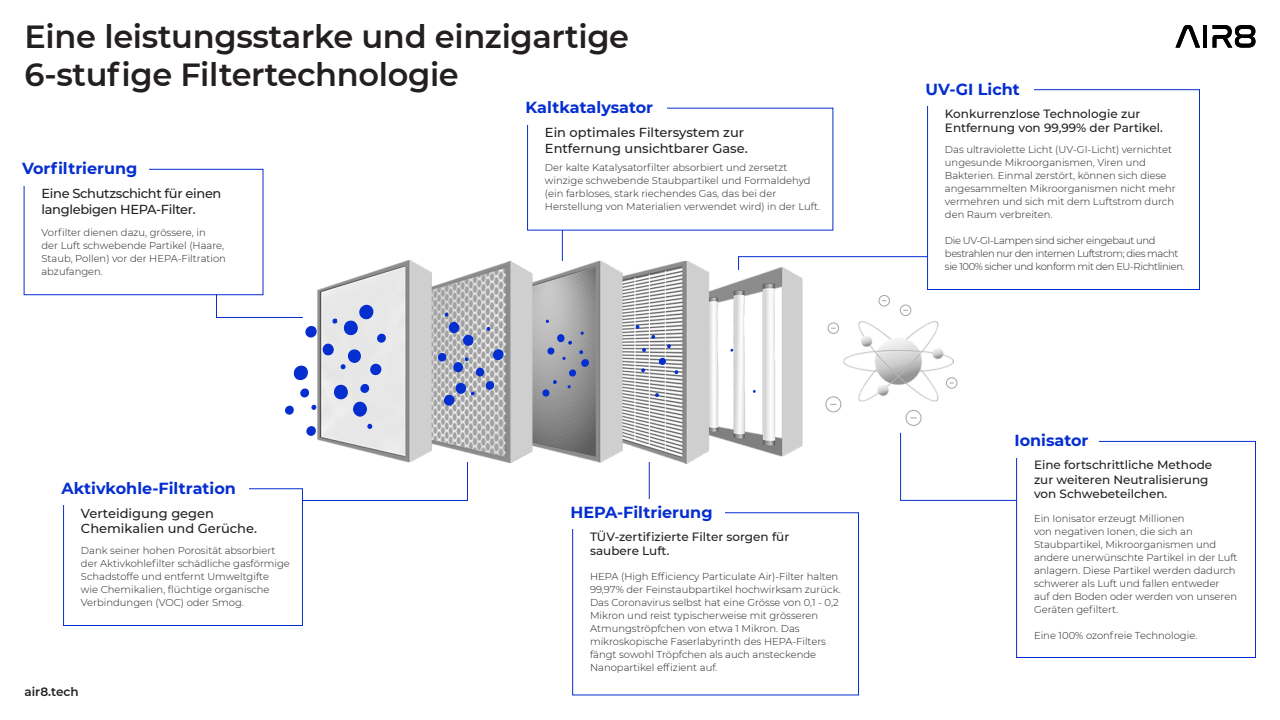
<style>
.page{position:relative;width:1280px;height:720px;background:#fff}
.page>*{position:absolute;margin:0;border:0;box-sizing:border-box;transform-origin:0 0}
.t1{font:600 32px/38.4px "Montserrat";letter-spacing:-.01em;color:#231f20}
.t2{font:700 16px "Montserrat";color:#052ed1}
.t3{font:500 13px/15.6px "Montserrat";color:#231f20}
.t4{font:500 13px/15.6px "Montserrat";letter-spacing:-.025em;color:#231f20}
.t5{font:500 12px/14.4px "Montserrat";color:#231f20}
.t6{font:600 12px "Montserrat";color:#231f20}
.t7{font:300 10px/13px "Montserrat";color:#231f20}
.t8{font:300 10px/13px "Montserrat";letter-spacing:-.04em;color:#231f20}
</style>
<div class="page">
<svg style="left:900px;top:465px;width:116px;height:36px"></svg>
<div style="left:24px;top:169px;width:240px;height:126px;background:#fff;border:1px solid #052ed1"></div>
<div style="left:15px;top:156px;width:134px;height:30px;background:#fff"></div>
<img style="left:316px;top:260px;width:642px;height:205px">
<svg style="left:825px;top:396px;width:16px;height:16px"></svg>
<svg style="left:906px;top:410px;width:16px;height:16px"></svg>
<svg style="left:879px;top:295px;width:11px;height:11px"></svg>
<svg style="left:946px;top:377px;width:11px;height:12px"></svg>
<svg style="left:828px;top:322px;width:11px;height:12px"></svg>
<svg style="left:900px;top:305px;width:11px;height:11px"></svg>
<div style="left:323px;top:344px;width:10px;height:11px;background:#052ed1;border-radius:50%"></div>
<div style="left:322px;top:343px;width:12px;height:13px;border:1px solid #052ed1;border-radius:50%"></div>
<div style="left:348px;top:350px;width:13px;height:12px;background:#052ed1;border-radius:50%"></div>
<div style="left:348px;top:349px;width:13px;height:14px;border:1px solid #052ed1;border-radius:50%"></div>
<svg style="left:293px;top:365px;width:15px;height:16px"></svg>
<svg style="left:305px;top:325px;width:12px;height:14px"></svg>
<svg style="left:369px;top:362px;width:12px;height:15px"></svg>
<svg style="left:367px;top:424px;width:5px;height:5px"></svg>
<svg style="left:340px;top:363px;width:6px;height:7px"></svg>
<svg style="left:332px;top:304px;width:54px;height:40px;background:#bdc4e3"></svg>
<svg style="left:306px;top:426px;width:10px;height:10px"></svg>
<svg style="left:333px;top:383px;width:36px;height:35px"></svg>
<svg style="left:285px;top:388px;width:31px;height:27px"></svg>
<div style="left:463px;top:335px;width:10px;height:10px;background:#052ed1;border-radius:50%"></div>
<div style="left:463px;top:335px;width:11px;height:11px;border:1px solid #052ed1;border-radius:50%"></div>
<div style="left:449px;top:322px;width:10px;height:11px;background:#052ed1;border-radius:50%"></div>
<div style="left:449px;top:322px;width:10px;height:11px;border:1px solid #052ed1;border-radius:50%"></div>
<div style="left:456px;top:383px;width:10px;height:10px;background:#052ed1;border-radius:50%"></div>
<div style="left:455px;top:383px;width:11px;height:11px;border:1px solid #052ed1;border-radius:50%"></div>
<div style="left:476px;top:368px;width:8px;height:8px;background:#052ed1;border-radius:50%"></div>
<div style="left:476px;top:368px;width:8px;height:9px;border:1px solid #052ed1;border-radius:50%"></div>
<div style="left:454px;top:363px;width:9px;height:9px;background:#052ed1;border-radius:50%"></div>
<div style="left:453px;top:362px;width:10px;height:10px;border:1px solid #052ed1;border-radius:50%"></div>
<svg style="left:493px;top:348px;width:12px;height:13px"></svg>
<svg style="left:444px;top:393px;width:12px;height:14px"></svg>
<svg style="left:486px;top:380px;width:10px;height:11px"></svg>
<svg style="left:438px;top:352px;width:10px;height:11px"></svg>
<svg style="left:445px;top:313px;width:4px;height:4px"></svg>
<svg style="left:486px;top:326px;width:5px;height:6px"></svg>
<svg style="left:471px;top:391px;width:4px;height:5px"></svg>
<svg style="left:465px;top:356px;width:4px;height:6px"></svg>
<div style="left:542px;top:389px;width:8px;height:8px;border:1px solid #052ed1;border-radius:50%"></div>
<svg style="left:543px;top:331px;width:47px;height:65px;background:#9598a7"></svg>
<svg style="left:667px;top:343px;width:5px;height:6px"></svg>
<svg style="left:651px;top:334px;width:5px;height:6px"></svg>
<svg style="left:641px;top:367px;width:5px;height:6px"></svg>
<svg style="left:642px;top:347px;width:5px;height:6px"></svg>
<svg style="left:658px;top:356px;width:10px;height:10px"></svg>
<svg style="left:655px;top:392px;width:5px;height:6px"></svg>
<svg style="left:674px;top:369px;width:5px;height:6px"></svg>
<svg style="left:635px;top:324px;width:5px;height:6px"></svg>
<svg style="left:1175px;top:25px;width:25px;height:23px"></svg>
<hr style="left:1203px;top:25px;width:4px;height:23px;background:#000">
<svg style="left:1213px;top:25px;width:42px;height:23px"></svg>
<div style="left:63px;top:488px;width:240px;height:138px;background:#fff;border:1px solid #052ed1"></div>
<div style="left:54px;top:476px;width:195px;height:29px;background:#fff"></div>
<div style="left:1016px;top:441px;width:240px;height:217px;background:#fff;border:1px solid #052ed1"></div>
<div style="left:1007px;top:428px;width:92px;height:30px;background:#fff"></div>
<svg style="left:216px;top:293px;width:87px;height:25px"></svg>
<svg style="left:302px;top:461px;width:166px;height:41px"></svg>
<svg style="left:561px;top:231px;width:167px;height:31px"></svg>
<svg style="left:738px;top:256px;width:189px;height:15px"></svg>
<div style="left:927px;top:89px;width:273px;height:201px;background:#fff;border:1px solid #052ed1"></div>
<div style="left:913px;top:77px;width:121px;height:29px;background:#fff"></div>
<svg style="left:588px;top:461px;width:62px;height:38px"></svg>
<div style="left:572px;top:512px;width:287px;height:183px;background:#fff;border:1px solid #052ed1"></div>
<div style="left:553px;top:499px;width:172px;height:30px;background:#fff"></div>
<p class="t1" style="left:25px;top:16px;width:606px">Eine leistungsstarke und einzigartige<br>6-stufige Filtertechnologie</p>
<p class="t2" style="left:22px;top:157px;width:117px">Vorfiltrierung</p>
<p class="t4" style="left:42px;top:185px;width:182px">Eine Schutzschicht für einen langlebigen HEPA-Filter.</p>
<p class="t7" style="left:42px;top:225px;width:186px">Vorfilter dienen dazu, grössere, in<br>der Luft schwebende Partikel (Haare,<br>Staub, Pollen) vor der HEPA-Filtration abzufangen.</p>
<p class="t2" style="left:526px;top:96px;width:129px">Kaltkatalysator</p>
<p class="t3" style="left:545px;top:124px;width:204px">Ein optimales Filtersystem zur<br>Entfernung unsichtbarer Gase.</p>
<p class="t7" style="left:545px;top:161px;width:277px">Der kalte Katalysatorfilter absorbiert und zersetzt winzige schwebende Staubpartikel und Formaldehyd (ein farbloses, stark riechendes Gas, das bei der Herstellung von Materialien verwendet wird) in der Luft.</p>
<p class="t2" style="left:926px;top:77px;width:96px">UV-GI Licht</p>
<p class="t5" style="left:945px;top:106px;width:219px">Konkurrenzlose Technologie zur<br>Entfernung von 99,99% der Partikel.</p>
<p class="t7" style="left:945px;top:143px;width:232px">Das ultraviolette Licht (UV-GI-Licht) vernichtet ungesunde Mikroorganismen, Viren und Bakterien. Einmal zerstört, können sich diese angesammelten Mikroorganismen nicht mehr vermehren und sich mit dem Luftstrom durch den Raum verbreiten.</p>
<p class="t8" style="left:945px;top:234px;width:241px">Die UV-GI-Lampen sind sicher eingebaut und bestrahlen nur den internen Luftstrom; dies macht sie 100% sicher und konform mit den EU-Richtlinien.</p>
<p class="t2" style="left:1015px;top:429px;width:76px">Ionisator</p>
<p class="t5" style="left:1034px;top:457px;width:180px">Eine fortschrittliche Methode zur weiteren Neutralisierung von Schwebeteilchen.</p>
<p class="t2" style="left:62px;top:477px;width:176px">Aktivkohle-Filtration</p>
<p class="t3" style="left:81px;top:505px;width:178px">Verteidigung gegen<br>Chemikalien und Gerüche.</p>
<p class="t7" style="left:1034px;top:512px;width:205px">Ein Ionisator erzeugt Millionen<br>von negativen Ionen, die sich an Staubpartikel, Mikroorganismen und andere unerwünschte Partikel in der Luft anlagern. Diese Partikel werden dadurch schwerer als Luft und fallen entweder auf den Boden oder werden von unseren Geräten gefiltert.</p>
<p class="t7" style="left:1034px;top:629px;width:165px">Eine 100% ozonfreie Technologie.</p>
<p class="t2" style="left:571px;top:501px;width:143px">HEPA-Filtrierung</p>
<p class="t5" style="left:590px;top:529px;width:201px">TÜV-zertifizierte Filter sorgen für saubere Luft.</p>
<p class="t7" style="left:590px;top:570px;width:252px">HEPA (High Efficiency Particulate Air)-Filter halten 99,97% der Feinstaubpartikel hochwirksam zurück.<br>Das Coronavirus selbst hat eine Grösse von 0,1 - 0,2<br>Mikron und reist typischerweise mit grösseren Atmungströpfchen von etwa 1 Mikron. Das mikroskopische Faserlabyrinth des HEPA-Filters fängt sowohl Tröpfchen als auch ansteckende Nanopartikel effizient auf.</p>
<p class="t7" style="left:81px;top:544px;width:210px">Dank seiner hohen Porosität absorbiert der Aktivkohlefilter schädliche gasförmige Schadstoffe und entfernt Umweltgifte<br>wie Chemikalien, flüchtige organische Verbindungen (VOC) oder Smog.</p>
<p class="t6" style="left:25px;top:683px;width:56px">air8.tech</p>
</div>
